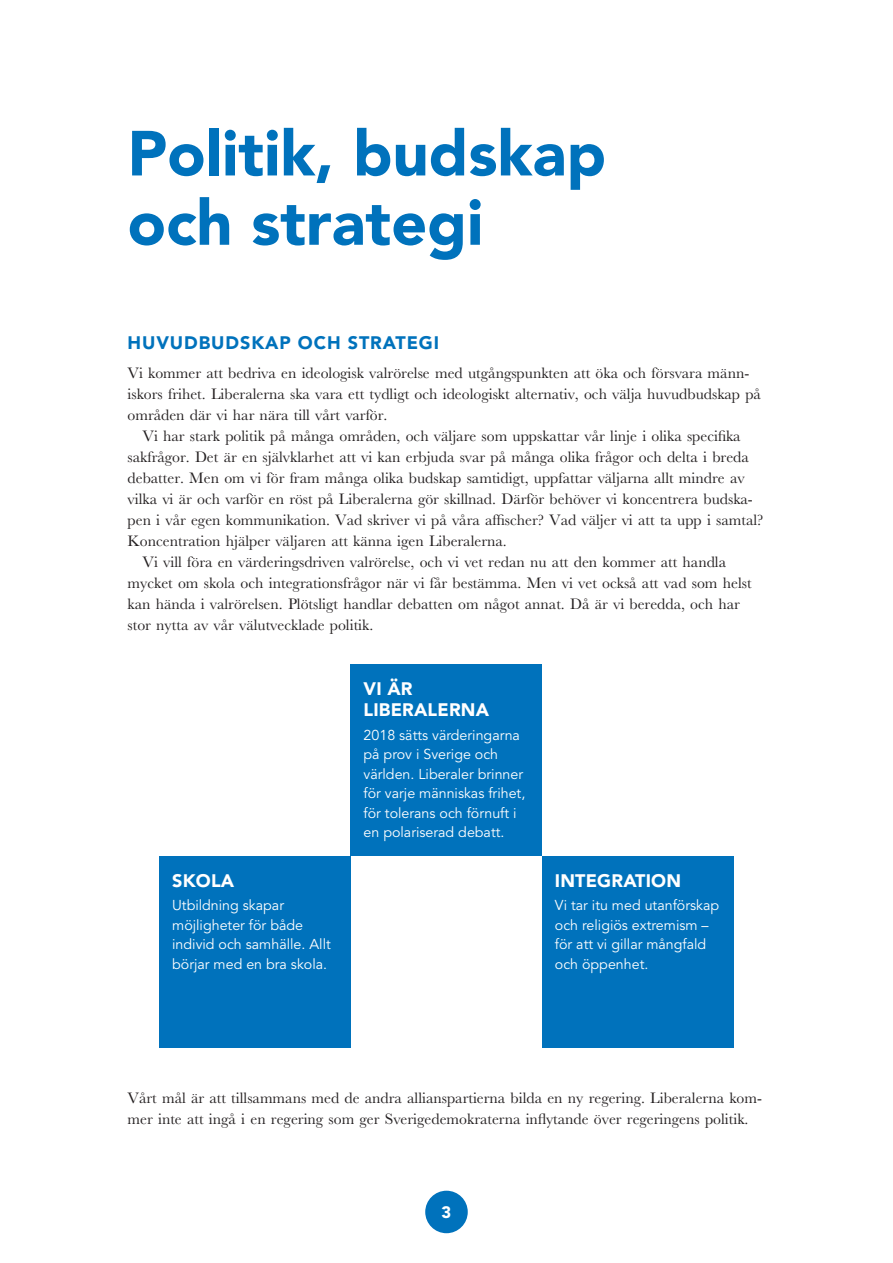
<style>
.page{position:relative;width:893px;height:1263px;background:#fff}
.page>*{position:absolute;margin:0;border:0;box-sizing:border-box;transform-origin:0 0}
.Rub1{font:900 63px/69.3px "Avenir";color:#0072bc}
.Bröd1_Avenir{font:900 18px/21px "Avenir";letter-spacing:.01em;color:#fff}
.Rub3{font:900 18px "Avenir";letter-spacing:.05em;color:#0072bc}
.t1{font:900 16.5px "Avenir";color:#fff}
.Bröd2_Baskerville{font:15.75px/21px "M Baskerville";color:#231f20}
.Bröd1_Baskerville{font:15.75px/21px "M Baskerville";color:#231f20}
.Bröd1_Avenir-2{font:14.25px/19.5px "Avenir";color:#fff}
</style>
<div class="page">
<div style="left:425px;top:1191px;width:43px;height:42px;background:#0072bc;border-radius:50%"></div>
<div style="left:351px;top:664px;width:191px;height:192px;background:#0072bc"></div>
<div style="left:159px;top:856px;width:192px;height:191px;background:#0072bc"></div>
<div style="left:542px;top:856px;width:191px;height:191px;background:#0072bc"></div>
<p class="Rub1" style="left:128px;top:118px;width:480px">Politik, budskap och strategi</p>
<p class="Rub3" style="left:128px;top:332px;width:313px">HUVUDBUDSKAP OCH STRATEGI</p>
<p class="Bröd1_Baskerville" style="left:128px;top:363px;width:635px">Vi kommer att bedriva en ideologisk valrörelse med utgångspunkten att öka och försvara männ&shy;iskors frihet. Liberalerna ska vara ett tydligt och ideologiskt alternativ, och välja huvudbudskap på områden där vi har nära till vårt varför.</p>
<p class="Bröd2_Baskerville" style="left:128px;top:426px;width:637px;text-indent:15px">Vi har stark politik på många områden, och väljare som uppskattar vår linje i olika specifika sakfrågor. Det är en självklarhet att vi kan erbjuda svar på många olika frågor och delta i breda debatter. Men om vi för fram många olika budskap samtidigt, uppfattar väljarna allt mindre av vilka vi är och varför en röst på Liberalerna gör skillnad. Därför behöver vi koncentrera budska&shy;pen i vår egen kommunikation. Vad skriver vi på våra affischer? Vad väljer vi att ta upp i samtal?<br>Koncentration hjälper väljaren att känna igen Liberalerna.</p>
<p class="Bröd2_Baskerville" style="left:128px;top:552px;width:626px;text-indent:15px">Vi vill föra en värderingsdriven valrörelse, och vi vet redan nu att den kommer att handla mycket om skola och integrationsfrågor när vi får bestämma. Men vi vet också att vad som helst kan hända i valrörelsen. Plötsligt handlar debatten om något annat. Då är vi beredda, och har stor nytta av vår välutvecklade politik.</p>
<p class="Bröd1_Avenir" style="left:172px;top:869px;width:64px">SKOLA</p>
<p class="Bröd1_Avenir-2" style="left:172px;top:896px;width:160px">Utbildning skapar möjligheter för både individ och samhälle. Allt börjar med en bra skola.</p>
<p class="Bröd1_Avenir" style="left:364px;top:678px;width:127px">VI ÄR<br>LIBERALERNA</p>
<p class="Bröd1_Avenir-2" style="left:364px;top:726px;width:163px">2018 sätts värderingarna på prov i Sverige och världen. Liberaler brinner för varje människas frihet, för tolerans och förnuft i en polariserad debatt.</p>
<p class="Bröd1_Avenir" style="left:555px;top:869px;width:128px">INTEGRATION</p>
<p class="Bröd1_Avenir-2" style="left:555px;top:896px;width:166px">Vi tar itu med utanförskap och religiös extremism – för att vi gillar mångfald och öppenhet.</p>
<p class="Bröd1_Baskerville" style="left:128px;top:1087px;width:636px">Vårt mål är att tillsammans med de andra allianspartierna bilda en ny regering. Liberalerna kom&shy;mer inte att ingå i en regering som ger Sverigedemokraterna inflytande över regeringens politik.</p>
<p class="t1" style="left:442px;top:1202px;width:11px">3</p>
</div>
